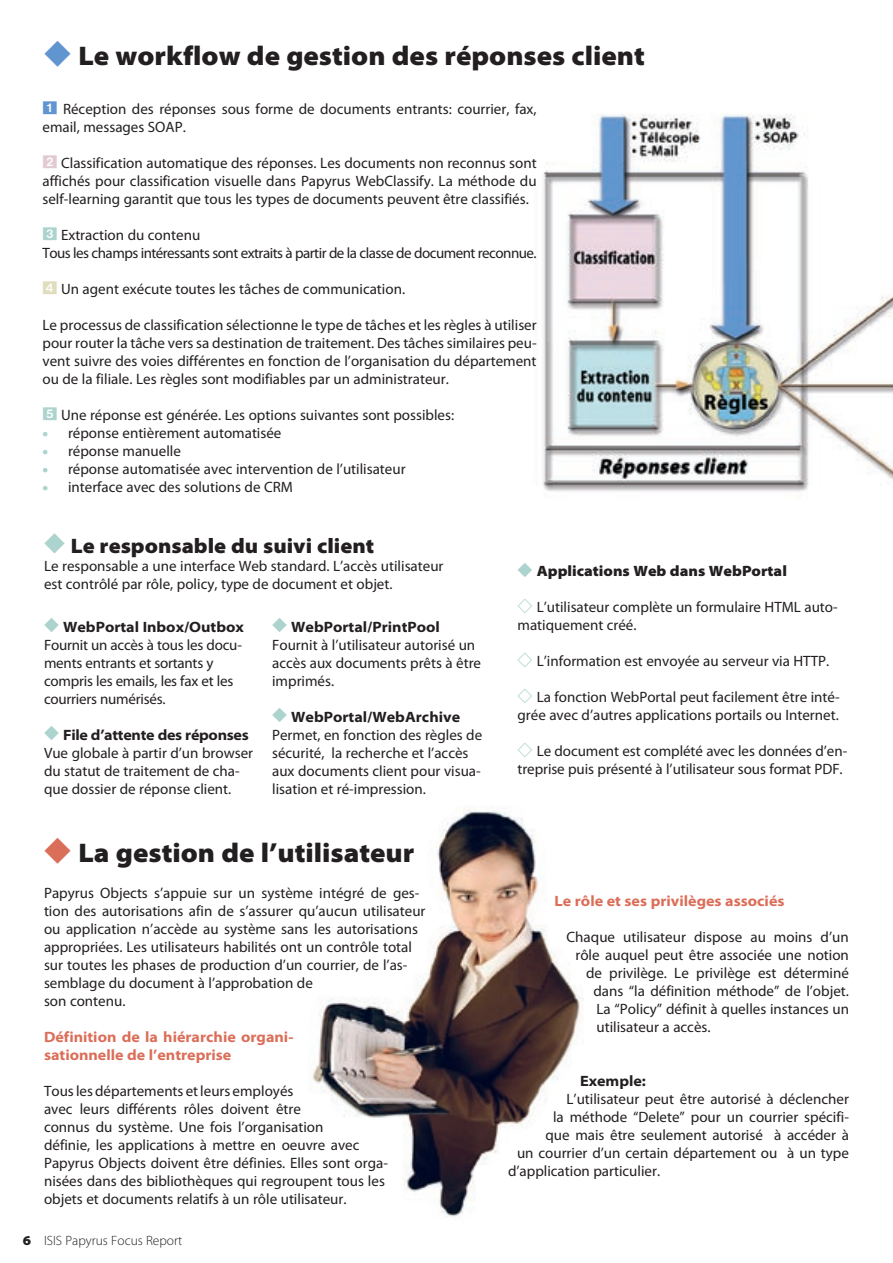
<style>
.page{position:relative;width:893px;height:1263px;background:#fff}
.page>*{position:absolute;margin:0;border:0;box-sizing:border-box;transform-origin:0 0}
.t1{font:900 semi-expanded 27px "Myriad Pro";color:#231f20}
.t2{font:900 semi-expanded 21px "Myriad Pro";color:#231f20}
.t3{font:15px/18px "Myriad Pro";color:#231f20}
.t4{font:15px/18px "Myriad Pro";letter-spacing:-.035em;color:#231f20}
.t5{font:700 semi-expanded 15px/18px "Myriad Pro";color:#db6e59}
.t6{font:900 semi-expanded 15px "Myriad Pro";color:#231f20}
.t7{font:700 semi-expanded 15px "Myriad Pro";color:#231f20}
.t8{font:300 13.5px "Myriad Pro";color:#231f20}
.s1{font-family:"Bundesbahn Pi One";color:#6195cf}
.s2{font-family:"Bundesbahn Pi One";color:#e1cad2}
.s3{font-family:"Bundesbahn Pi One";color:#acd3cd}
.s4{font-family:"Bundesbahn Pi One";color:#e0ddbc}
.s5{font-weight:900;font-stretch:semi-expanded;color:#acd3cd}
.s6{font-weight:700;font-stretch:semi-expanded}
.s7{font-weight:900;font-stretch:semi-expanded}
</style>
<div class="page">
<img style="left:543px;top:114px;width:350px;height:378px">
<img style="left:311px;top:808px;width:273px;height:410px">
<h1 class="t1" style="left:44px;top:40px;width:602px"><sup>R</sup> Le workflow de gestion des réponses client</h1>
<p class="t3" style="left:43px;top:101px;width:496px"><span class="s1">1</span> Réception des réponses sous forme de documents entrants: courrier, fax, email, messages SOAP.</p>
<p class="t3" style="left:43px;top:155px;width:496px;text-align:justify"><span class="s2">2</span> Classification automatique des réponses. Les documents non reconnus sont affichés pour classification visuelle dans Papyrus WebClassify. La méthode du self-learning garantit que tous les types de documents peuvent être classifiés.</p>
<p class="t4" style="left:43px;top:227px;width:496px"><span class="s3">3</span> Extraction du contenu<br>Tous les champs intéressants sont extraits à partir de la classe de document reconnue.</p>
<p class="t3" style="left:43px;top:281px;width:364px"><span class="s4">4</span> Un agent exécute toutes les tâches de communication.</p>
<p class="t3" style="left:43px;top:317px;width:496px;text-align:justify">Le processus de classification sélectionne le type de tâches et les règles à utiliser pour router la tâche vers sa destination de traitement. Des tâches similaires peu&shy;vent suivre des voies différentes en fonction de l’organisation du département ou de la filiale. Les règles sont modifiables par un administrateur.</p>
<p class="t3" style="left:43px;top:407px;width:413px"><span class="s3">5</span> Une réponse est générée. Les options suivantes sont possibles:</p>
<p class="t3" style="left:43px;top:425px;width:240px"><span class="s5">•</span> réponse entièrement automatisée</p>
<p class="t3" style="left:43px;top:443px;width:140px"><span class="s5">•</span> réponse manuelle</p>
<p class="t3" style="left:43px;top:461px;width:365px"><span class="s5">•</span> réponse automatisée avec intervention de l’utilisateur</p>
<p class="t3" style="left:43px;top:479px;width:252px"><span class="s5">•</span> interface avec des solutions de CRM</p>
<h2 class="t2" style="left:44px;top:533px;width:332px"><sup>R</sup> Le responsable du suivi client</h2>
<p class="t3" style="left:44px;top:557px;width:401px">Le responsable a une interface Web standard. L’accès utilisateur est contrôlé par rôle, policy, type de document et objet.</p>
<p class="t6" style="left:518px;top:562px;width:271px"><sup>R</sup> Applications Web dans WebPortal</p>
<p class="t3" style="left:518px;top:598px;width:322px"><sup>R</sup> L’utilisateur complète un formulaire HTML auto&shy;matiquement créé.</p>
<p class="t3" style="left:518px;top:652px;width:313px"><sup>R</sup> L’information est envoyée au serveur via HTTP.</p>
<p class="t3" style="left:518px;top:688px;width:324px"><sup>R</sup> La fonction WebPortal peut facilement être inté&shy;grée avec d’autres applications portails ou Internet.</p>
<p class="t3" style="left:518px;top:742px;width:331px"><sup>R</sup> Le document est complété avec les données d’en&shy;treprise puis présenté à l’utilisateur sous format PDF.</p>
<p class="t3" style="left:44px;top:618px;width:201px"><sup>R</sup> <span class="s6">WebPortal Inbox/Outbox<br></span>Fournit un accès à tous les docu&shy;ments entrants et sortants y compris les emails, les fax et les courriers numérisés.</p>
<p class="t3" style="left:44px;top:726px;width:211px"><sup>R</sup> <span class="s6">File d’attente des réponses<br></span>Vue globale à partir d’un browser du statut de traitement de cha&shy;que dossier de réponse client.</p>
<p class="t3" style="left:272px;top:618px;width:210px"><sup>R</sup> <span class="s6">WebPortal/PrintPool<br></span>Fournit à l’utilisateur autorisé un accès aux documents prêts à être imprimés.</p>
<p class="t3" style="left:272px;top:708px;width:212px"><sup>R</sup> <span class="s6">WebPortal/WebArchive<br></span>Permet, en fonction des règles de sécurité, la recherche et l’accès aux documents client pour visua&shy;lisation et ré-impression.</p>
<h1 class="t1" style="left:44px;top:837px;width:372px"><sup>R</sup> La gestion de l’utilisateur</h1>
<p class="t3" style="left:44px;top:884px;width:383px">Papyrus Objects s’appuie sur un système intégré de ges&shy;tion des autorisations afin de s’assurer qu’aucun utilisateur ou application n’accède au système sans les autorisations appropriées. Les utilisateurs habilités ont un contrôle total sur toutes les phases de production d’un courrier, de l’as&shy;semblage du document à l’approbation de<br>son contenu.</p>
<p class="t5" style="left:44px;top:1028px;width:251px">Définition de la hiérarchie organi&shy;sationnelle de l’entreprise</p>
<p class="t3" style="left:44px;top:1082px;width:345px">Tous les départements et leurs employés<br>avec leurs différents rôles doivent être<br>connus du système. Une fois l’organisation<br>définie, les applications à mettre en oeuvre avec Papyrus Objects doivent être définies. Elles sont orga&shy;nisées dans des bibliothèques qui regroupent tous les objets et documents relatifs à un rôle utilisateur.</p>
<p class="t8" style="left:23px;top:1233px;width:161px"><span class="s7">6</span> ISIS Papyrus Focus Report</p>
<p class="t5" style="left:554px;top:892px;width:232px">Le rôle et ses privilèges associés</p>
<p class="t3" style="left:566px;top:928px;width:284px">Chaque utilisateur dispose au moins d’un</p>
<p class="t3" style="left:575px;top:946px;width:275px">rôle auquel peut être associée une notion</p>
<p class="t3" style="left:586px;top:964px;width:264px">de privilège. Le privilège est déterminé</p>
<p class="t3" style="left:593px;top:982px;width:257px">dans “la définition méthode” de l’objet.</p>
<p class="t3" style="left:596px;top:1000px;width:254px">La “Policy” définit à quelles instances un</p>
<p class="t3" style="left:596px;top:1018px;width:116px">utilisateur a accès.</p>
<p class="t7" style="left:580px;top:1073px;width:67px">Exemple:</p>
<p class="t3" style="left:566px;top:1090px;width:284px">L’utilisateur peut être autorisé à déclencher</p>
<p class="t3" style="left:553px;top:1108px;width:297px">la méthode “Delete” pour un courrier spécifi-</p>
<p class="t3" style="left:545px;top:1126px;width:305px">que mais être seulement autorisé à accéder à</p>
<p class="t3" style="left:517px;top:1144px;width:333px">un courrier d’un certain département ou à un type</p>
<p class="t3" style="left:508px;top:1162px;width:154px">d’application particulier.</p>
</div>
